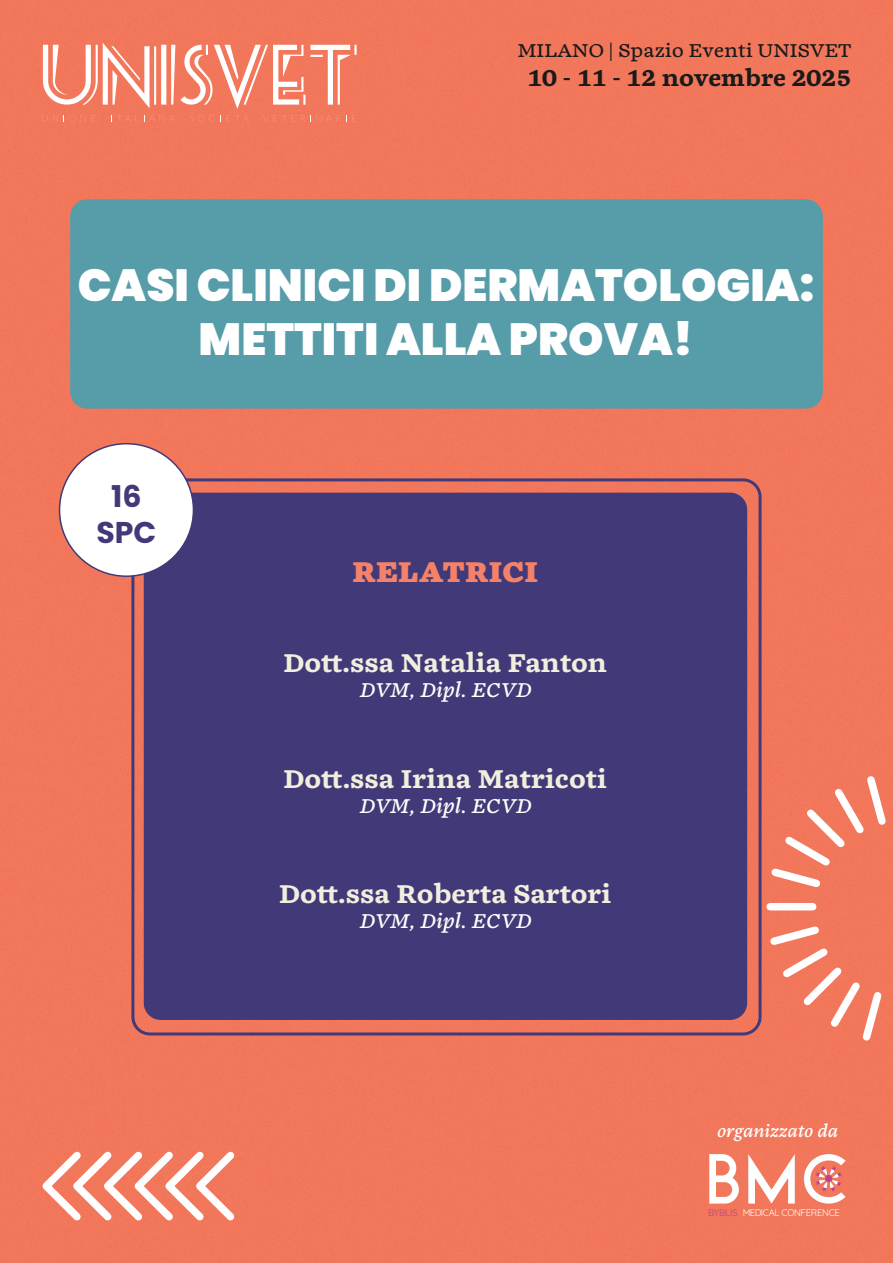
<style>
.page{position:relative;width:893px;height:1263px;background:#f2775b}
.page>*{position:absolute;margin:0;border:0;box-sizing:border-box;transform-origin:0 0}
.t1{font:61.95px "Alpaca Scarlett Demo";color:#fff}
.t2{font:900 45px "Poppins";color:#fff}
.t3{font:900 30px "Chiavettieri";color:#f48168}
.t4{font:700 30px "Poppins";color:#423a78}
.t5{font:700 27px "Chiavettieri";color:#f1eede}
.t6{font:700 24px "Chiavettieri";color:#1a1a1a}
.t7{font:italic 21px "Chiavettieri";color:#fff}
.t8{font:19.5px "Chiavettieri";color:#1a1a1a}
.t9{font:italic 18px "Chiavettieri";color:#fff}
.t10{font:9.3px "Quicksand";letter-spacing:-.025em;color:#fff}
.s1{color:#be4389}
</style>
<div class="page">
<svg style="left:42px;top:1151px;width:193px;height:70px"></svg>
<svg style="left:766px;top:776px;width:120px;height:265px"></svg>
<div style="left:144px;top:493px;width:603px;height:527px;background:#423a78;border-radius:17px"></div>
<div style="left:70px;top:199px;width:753px;height:210px;background:#579ca9;border-radius:17px"></div>
<svg style="left:815px;top:1166px;width:27px;height:26px"></svg>
<div style="left:131px;top:478px;width:630px;height:557px;border:3px solid #423a78;border-radius:17px"></div>
<svg style="left:43px;top:43px;width:314px;height:79px"></svg>
<div style="left:60px;top:444px;width:133px;height:132px;background:#fff;border-radius:50%"></div>
<p class="t8" style="left:518px;top:38px;width:335px">MILANO | Spazio Eventi UNISVET</p>
<p class="t6" style="left:527px;top:62px;width:325px">10 - 11 - 12 novembre 2025</p>
<p class="t2" style="left:78px;top:259px;width:738px">CASI CLINICI DI DERMATOLOGIA:</p>
<p class="t2" style="left:199px;top:313px;width:496px">METTITI ALLA PROVA!</p>
<p class="t4" style="left:111px;top:479px;width:32px">16</p>
<p class="t4" style="left:96px;top:515px;width:62px">SPC</p>
<p class="t3" style="left:352px;top:552px;width:187px">RELATRICI</p>
<p class="t5" style="left:283px;top:646px;width:325px">Dott.ssa Natalia Fanton</p>
<p class="t7" style="left:359px;top:677px;width:174px">DVM, Dipl. ECVD</p>
<p class="t5" style="left:283px;top:761px;width:325px">Dott.ssa Irina Matricoti</p>
<p class="t7" style="left:359px;top:792px;width:174px">DVM, Dipl. ECVD</p>
<p class="t5" style="left:279px;top:876px;width:334px">Dott.ssa Roberta Sartori</p>
<p class="t7" style="left:359px;top:907px;width:174px">DVM, Dipl. ECVD</p>
<p class="t9" style="left:717px;top:1119px;width:122px">organizzato da</p>
<p class="t1" style="left:707px;top:1138px;width:141px">BMC</p>
<p class="t10" style="left:708px;top:1205px;width:133px"><span class="s1">BYBLIS</span> MEDICAL CONFERENCE</p>
</div>
